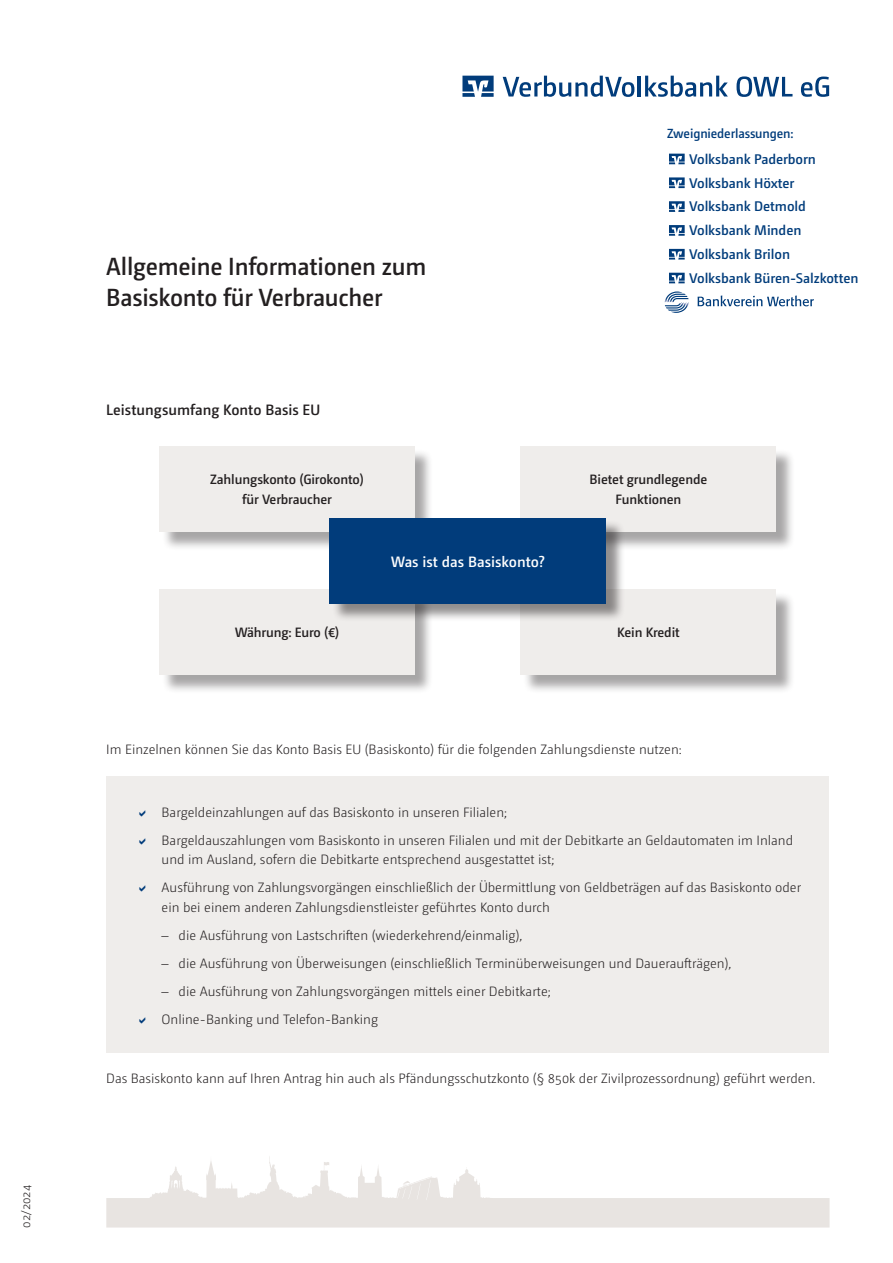
<style>
.page{position:relative;width:893px;height:1263px;background:#fff}
.page>*{position:absolute;margin:0;border:0;box-sizing:border-box;transform-origin:0 0}
.t1{font:600 24.75px/31.5px "Camingo Dos Pro";letter-spacing:-.01em;color:#231f20}
.t2{font:600 15px "Camingo Dos Pro";color:#231f20}
.t3{font:600 15px "Camingo Dos Pro";color:#fff}
.t4{font:600 13.95px/23.9px "Camingo Dos Pro";letter-spacing:-.005em;color:#013c7b}
.t5{font:300 13.5px/28px "Camingo Dos Pro";color:#231f20}
.t6{font:600 13.5px/19.5px "Camingo Dos Pro";letter-spacing:-.01em;color:#231f20;text-align:center}
.t7{font:600 13.2px "Camingo Dos Pro";letter-spacing:-.01em;color:#013c7b}
.t8{font:300 12px "Camingo Dos Pro";color:#231f20}
</style>
<div class="page">
<div style="left:106px;top:776px;width:723px;height:277px;background:#efedeb"></div>
<div style="left:162px;top:449px;width:272px;height:102px;background:#231f20;opacity:.4"></div>
<div style="left:159px;top:447px;width:256px;height:85px;background:#efedeb"></div>
<div style="left:162px;top:592px;width:272px;height:101px;background:#231f20;opacity:.4"></div>
<div style="left:159px;top:590px;width:256px;height:85px;background:#efedeb"></div>
<div style="left:523px;top:449px;width:272px;height:102px;background:#231f20;opacity:.4"></div>
<div style="left:521px;top:447px;width:255px;height:85px;background:#efedeb"></div>
<div style="left:523px;top:592px;width:272px;height:101px;background:#231f20;opacity:.4"></div>
<div style="left:521px;top:590px;width:255px;height:85px;background:#efedeb"></div>
<div style="left:332px;top:520px;width:293px;height:102px;background:#231f20;opacity:.5"></div>
<div style="left:330px;top:518px;width:276px;height:85px;background:#013c7b"></div>
<svg style="left:106px;top:1157px;width:723px;height:70px"></svg>
<svg style="left:462px;top:76px;width:32px;height:21px"></svg>
<svg style="left:503px;top:76px;width:131px;height:21px"></svg>
<hr style="left:638px;top:76px;width:3px;height:20px;background:#013c7b">
<svg style="left:645px;top:76px;width:83px;height:21px"></svg>
<svg style="left:736px;top:76px;width:56px;height:21px"></svg>
<svg style="left:801px;top:77px;width:28px;height:20px"></svg>
<svg style="left:665px;top:291px;width:24px;height:22px"></svg>
<svg style="left:698px;top:295px;width:116px;height:11px"></svg>
<svg style="left:669px;top:249px;width:16px;height:11px"></svg>
<svg style="left:669px;top:154px;width:16px;height:10px"></svg>
<svg style="left:669px;top:273px;width:16px;height:10px"></svg>
<svg style="left:669px;top:177px;width:16px;height:11px"></svg>
<svg style="left:669px;top:201px;width:16px;height:11px"></svg>
<svg style="left:669px;top:225px;width:16px;height:11px"></svg>
<p class="t8" style="left:19px;top:1227px;width:44px;rotate:-90deg">02/2024</p>
<p class="t7" style="left:667px;top:125px;width:128px">Zweigniederlassungen:</p>
<p class="t4" style="left:689px;top:147px;width:128px">Volksbank Paderborn</p>
<h1 class="t1" style="left:106px;top:250px;width:321px">Allgemeine Informationen zum<br>Basiskonto für Verbraucher</h1>
<p class="t2" style="left:106px;top:401px;width:215px">Leistungsumfang Konto Basis EU</p>
<p class="t6" style="left:210px;top:470px;width:155px">Zahlungskonto (Girokonto) für Verbraucher</p>
<p class="t6" style="left:235px;top:623px;width:106px">Währung: Euro (€)</p>
<p class="t3" style="left:391px;top:553px;width:156px">Was ist das Basiskonto?</p>
<p class="t4" style="left:689px;top:171px;width:118px">Volksbank Höxter<br>Volksbank Detmold<br>Volksbank Minden</p>
<p class="t4" style="left:689px;top:242px;width:102px">Volksbank Brilon</p>
<p class="t4" style="left:689px;top:266px;width:171px">Volksbank Büren-Salzkotten</p>
<p class="t6" style="left:590px;top:470px;width:119px">Bietet grundlegende<br>Funktionen</p>
<p class="t6" style="left:617px;top:623px;width:64px">Kein Kredit</p>
<p class="t5" style="left:106px;top:735px;width:577px">Im Einzelnen können Sie das Konto Basis EU (Basiskonto) für die folgenden Zahlungsdienste nutzen:</p>
<p class="t5" style="left:162px;top:798px;width:633px">Bargeldeinzahlungen auf das Basiskonto in unseren Filialen;<br>Bargeldauszahlungen vom Basiskonto in unseren Filialen und mit der Debitkarte an Geldautomaten im Inland</p>
<p class="t5" style="left:162px;top:846px;width:641px">und im Ausland, sofern die Debitkarte entsprechend ausgestattet ist;<br>Ausführung von Zahlungsvorgängen einschließlich der Übermittlung von Geldbeträgen auf das Basiskonto oder</p>
<p class="t5" style="left:162px;top:893px;width:390px">ein bei einem anderen Zahlungsdienstleister geführtes Konto durch</p>
<p class="t5" style="left:162px;top:921px;width:362px">– die Ausführung von Lastschriften (wiederkehrend/einmalig),</p>
<p class="t5" style="left:162px;top:949px;width:571px">– die Ausführung von Überweisungen (einschließlich Terminüberweisungen und Daueraufträgen),</p>
<p class="t5" style="left:162px;top:977px;width:390px">– die Ausführung von Zahlungsvorgängen mittels einer Debitkarte;<br>Online-Banking und Telefon-Banking</p>
<p class="t5" style="left:106px;top:1065px;width:711px">Das Basiskonto kann auf Ihren Antrag hin auch als Pfändungsschutzkonto (§ 850k der Zivilprozessordnung) geführt werden.</p>
</div>
